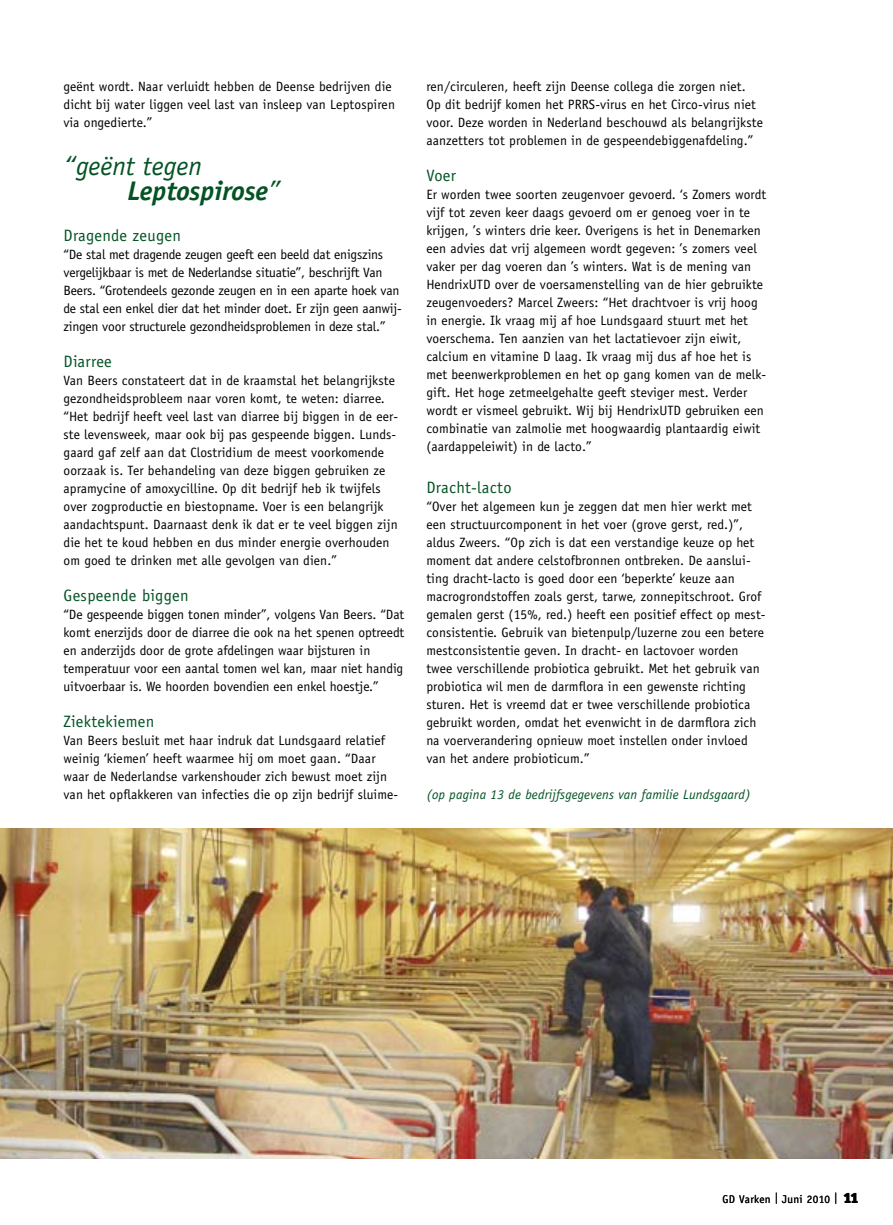
<style>
.page{position:relative;width:893px;height:1225px;background:#fff}
.page>*{position:absolute;margin:0;border:0;box-sizing:border-box;transform-origin:0 0}
.t1{font:italic 27px/25.5px "Officina Sans";color:#035324}
.t2{font:16.5px "Officina Sans";letter-spacing:.02em;color:#035324}
.t3{font:13.5px/18px "Officina Sans";letter-spacing:.01em;color:#000}
.t4{font:13.5px/18px "Officina Sans";letter-spacing:-.01em;color:#000}
.t5{font:italic 13.5px "Officina Sans";letter-spacing:.01em;color:#035324}
.t6{font:11.25px "Officina Sans";letter-spacing:.03em;color:#000}
.s1{font-weight:700}
.s2{font-family:"Officina San ITC";font-weight:900;font-size:15px}
</style>
<div class="page">
<img style="left:0;top:828px;width:893px;height:331px">
<p class="t3" style="left:63px;top:77px;width:333px">geënt wordt. Naar verluidt hebben de Deense bedrijven die dicht bij water liggen veel last van insleep van Leptospiren via ongedierte.”</p>
<h1 class="t1" style="left:127px;top:153px;width:155px;text-indent:-64px">“geënt tegen<br><span class="s1">Leptospirose</span>”</h1>
<p class="t2" style="left:63px;top:225px;width:119px">Dragende zeugen</p>
<p class="t4" style="left:63px;top:245px;width:340px">“De stal met dragende zeugen geeft een beeld dat enigszins vergelijkbaar is met de Nederlandse situatie”, beschrijft Van Beers. “Grotendeels gezonde zeugen en in een aparte hoek van de stal een enkel dier dat het minder doet. Er zijn geen aanwij&shy;zingen voor structurele gezondheidsproblemen in deze stal.”</p>
<p class="t2" style="left:63px;top:351px;width:50px">Diarree</p>
<p class="t3" style="left:63px;top:371px;width:336px">Van Beers constateert dat in de kraamstal het belangrijkste gezondheidsprobleem naar voren komt, te weten: diarree. “Het bedrijf heeft veel last van diarree bij biggen in de eer&shy;ste levensweek, maar ook bij pas gespeende biggen. Lunds&shy;gaard gaf zelf aan dat Clostridium de meest voorkomende oorzaak is. Ter behandeling van deze biggen gebruiken ze apramycine of amoxycilline. Op dit bedrijf heb ik twijfels over zogproductie en biestopname. Voer is een belangrijk aandachtspunt. Daarnaast denk ik dat er te veel biggen zijn die het te koud hebben en dus minder energie overhouden om goed te drinken met alle gevolgen van dien.”</p>
<p class="t2" style="left:63px;top:585px;width:127px">Gespeende biggen</p>
<p class="t3" style="left:63px;top:605px;width:342px">“De gespeende biggen tonen minder”, volgens Van Beers. “Dat komt enerzijds door de diarree die ook na het spenen optreedt en anderzijds door de grote afdelingen waar bijsturen in temperatuur voor een aantal tomen wel kan, maar niet handig uitvoerbaar is. We hoorden bovendien een enkel hoestje.”</p>
<p class="t2" style="left:63px;top:711px;width:92px">Ziektekiemen</p>
<p class="t3" style="left:63px;top:731px;width:336px">Van Beers besluit met haar indruk dat Lundsgaard relatief weinig ‘kiemen’ heeft waarmee hij om moet gaan. “Daar waar de Nederlandse varkenshouder zich bewust moet zijn van het opflakkeren van infecties die op zijn bedrijf sluime-</p>
<p class="t3" style="left:426px;top:77px;width:338px">ren/circuleren, heeft zijn Deense collega die zorgen niet.<br>Op dit bedrijf komen het PRRS-virus en het Circo-virus niet voor. Deze worden in Nederland beschouwd als belangrijkste aanzetters tot problemen in de gespeendebiggenafdeling.”</p>
<p class="t2" style="left:426px;top:165px;width:31px">Voer</p>
<p class="t3" style="left:426px;top:185px;width:341px">Er worden twee soorten zeugenvoer gevoerd. ‘s Zomers wordt vijf tot zeven keer daags gevoerd om er genoeg voer in te krijgen, ’s winters drie keer. Overigens is het in Denemarken een advies dat vrij algemeen wordt gegeven: ’s zomers veel vaker per dag voeren dan ’s winters. Wat is de mening van HendrixUTD over de voersamenstelling van de hier gebruikte zeugenvoeders? Marcel Zweers: “Het drachtvoer is vrij hoog in energie. Ik vraag mij af hoe Lundsgaard stuurt met het voerschema. Ten aanzien van het lactatievoer zijn eiwit, calcium en vitamine D laag. Ik vraag mij dus af hoe het is met beenwerkproblemen en het op gang komen van de melk&shy;gift. Het hoge zetmeelgehalte geeft steviger mest. Verder wordt er vismeel gebruikt. Wij bij HendrixUTD gebruiken een combinatie van zalmolie met hoogwaardig plantaardig eiwit (aardappeleiwit) in de lacto.”</p>
<p class="t2" style="left:426px;top:477px;width:87px">Dracht-lacto</p>
<p class="t3" style="left:426px;top:497px;width:341px">“Over het algemeen kun je zeggen dat men hier werkt met een structuurcomponent in het voer (grove gerst, red.)”, aldus Zweers. “Op zich is dat een verstandige keuze op het moment dat andere celstofbronnen ontbreken. De aanslui&shy;ting dracht-lacto is goed door een ‘beperkte’ keuze aan macrogrondstoffen zoals gerst, tarwe, zonnepitschroot. Grof gemalen gerst (15%, red.) heeft een positief effect op mest&shy;consistentie. Gebruik van bietenpulp/luzerne zou een betere mestconsistentie geven. In dracht- en lactovoer worden twee verschillende probiotica gebruikt. Met het gebruik van probiotica wil men de darmflora in een gewenste richting sturen. Het is vreemd dat er twee verschillende probiotica gebruikt worden, omdat het evenwicht in de darmflora zich na voerverandering opnieuw moet instellen onder invloed van het andere probioticum.”</p>
<p class="t5" style="left:426px;top:786px;width:326px">(op pagina 13 de bedrijfsgegevens van familie Lundsgaard)</p>
<p class="t6" style="left:723px;top:1192px;width:138px">GD Varken | Juni 2010 | <span class="s2">11</span></p>
</div>
